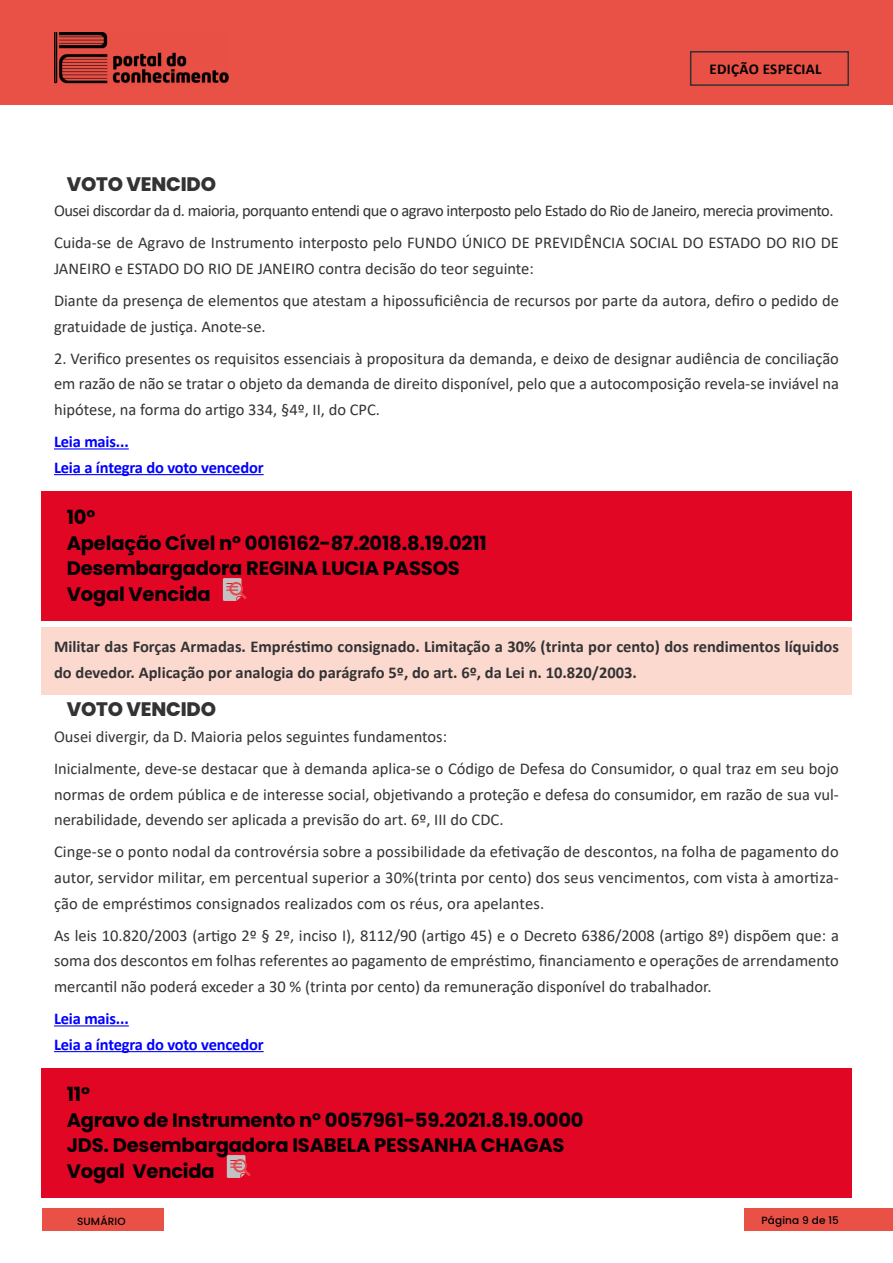
<style>
.page{position:relative;width:893px;height:1263px;background:#fff}
.page>*{position:absolute;margin:0;border:0;box-sizing:border-box;transform-origin:0 0}
.t1{font:700 19.5px/25.7px "Poppins";letter-spacing:-.01em;color:#000}
.t2{font:800 19.5px "Poppins";letter-spacing:-.01em;color:#333}
.t3{font:16.5px/25.7px "Calibri";color:#333}
.t4{font:16.5px/32.1px "Calibri";letter-spacing:-.03em;color:#333}
.t5{font:700 16.5px/25.7px "Calibri";color:#333}
.t6{font:700 16.5px/25.7px "Calibri";letter-spacing:-.01em;color:#00f}
.t7{font:700 15px "Calibri";letter-spacing:.02em;color:#000}
.t8{font:500 10.5px "Poppins";letter-spacing:.01em;color:#000}
</style>
<div class="page">
<div style="left:0;top:0;width:893px;height:105px;background:#e95046"></div>
<img style="left:55px;top:33px;width:173px;height:51px">
<div style="left:690px;top:51px;width:159px;height:35px;border:2px solid #333"></div>
<div style="left:744px;top:1209px;width:149px;height:22px;background:#e95046"></div>
<div style="left:43px;top:1209px;width:121px;height:22px;background:#e95046"></div>
<hr style="left:54px;top:448px;width:75px;height:1px;background:#00f">
<hr style="left:54px;top:474px;width:210px;height:1px;background:#00f">
<div style="left:41px;top:627px;width:811px;height:68px;background:#fbd9cf"></div>
<hr style="left:54px;top:1025px;width:75px;height:1px;background:#00f">
<hr style="left:54px;top:1051px;width:210px;height:1px;background:#00f">
<div style="left:41px;top:491px;width:811px;height:129px;background:#e20625"></div>
<div style="left:41px;top:1068px;width:811px;height:129px;background:#e20625"></div>
<p class="t7" style="left:710px;top:58px;width:114px">EDIÇÃO ESPECIAL</p>
<p class="t2" style="left:67px;top:172px;width:151px">VOTO VENCIDO</p>
<p class="t4" style="left:54px;top:194px;width:786px">Ousei discordar da d. maioria, porquanto entendi que o agravo interposto pelo Estado do Rio de Janeiro, merecia provimento.<br>Cuida-se de Agravo de Instrumento interposto pelo FUNDO ÚNICO DE PREVIDÊNCIA SOCIAL DO ESTADO DO RIO DE</p>
<p class="t3" style="left:54px;top:252px;width:786px;line-height:32.1px">JANEIRO e ESTADO DO RIO DE JANEIRO contra decisão do teor seguinte:<br>Diante da presença de elementos que atestam a hipossuficiência de recursos por parte da autora, defiro o pedido de</p>
<p class="t3" style="left:54px;top:313px;width:213px">gratuidade de justiça. Anote-se.</p>
<p class="t3" style="left:54px;top:345px;width:786px;text-align:justify">2. Verifico presentes os requisitos essenciais à propositura da demanda, e deixo de designar audiência de conciliação em razão de não se tratar o objeto da demanda de direito disponível, pelo que a autocomposição revela-se inviável na hipótese, na forma do artigo 334, §4º, II, do CPC.</p>
<p class="t6" style="left:54px;top:429px;width:211px">Leia mais...<br>Leia a íntegra do voto vencedor</p>
<p class="t1" style="left:67px;top:504px;width:422px">10º<br>Apelação Cível nº 0016162-87.2018.8.19.0211<br>Desembargadora REGINA LUCIA PASSOS<br>Vogal Vencida</p>
<p class="t5" style="left:54px;top:634px;width:786px">Militar das Forças Armadas. Empréstimo consignado. Limitação a 30% (trinta por cento) dos rendimentos líquidos do devedor. Aplicação por analogia do parágrafo 5º, do art. 6º, da Lei n. 10.820/2003.</p>
<p class="t2" style="left:67px;top:698px;width:151px">VOTO VENCIDO</p>
<p class="t3" style="left:54px;top:720px;width:786px;line-height:32.1px">Ousei divergir, da D. Maioria pelos seguintes fundamentos:<br>Inicialmente, deve-se destacar que à demanda aplica-se o Código de Defesa do Consumidor, o qual traz em seu bojo</p>
<p class="t3" style="left:54px;top:781px;width:786px">normas de ordem pública e de interesse social, objetivando a proteção e defesa do consumidor, em razão de sua vul&shy;nerabilidade, devendo ser aplicada a previsão do art. 6º, III do CDC.</p>
<p class="t3" style="left:54px;top:838px;width:786px;text-align:justify">Cinge-se o ponto nodal da controvérsia sobre a possibilidade da efetivação de descontos, na folha de pagamento do autor, servidor militar, em percentual superior a 30%(trinta por cento) dos seus vencimentos, com vista à amortiza&shy;ção de empréstimos consignados realizados com os réus, ora apelantes.</p>
<p class="t3" style="left:54px;top:922px;width:786px;text-align:justify">As leis 10.820/2003 (artigo 2º § 2º, inciso I), 8112/90 (artigo 45) e o Decreto 6386/2008 (artigo 8º) dispõem que: a soma dos descontos em folhas referentes ao pagamento de empréstimo, financiamento e operações de arrendamento mercantil não poderá exceder a 30 % (trinta por cento) da remuneração disponível do trabalhador.</p>
<p class="t6" style="left:54px;top:1005px;width:211px">Leia mais...<br>Leia a íntegra do voto vencedor</p>
<p class="t1" style="left:67px;top:1081px;width:518px">11º<br>Agravo de Instrumento nº 0057961-59.2021.8.19.0000<br>JDS. Desembargadora ISABELA PESSANHA CHAGAS<br>Vogal Vencida</p>
<p class="t8" style="left:77px;top:1216px;width:50px">SUMÁRIO</p>
<p class="t8" style="left:762px;top:1214px;width:79px">Página 9 de 15</p>
</div>
